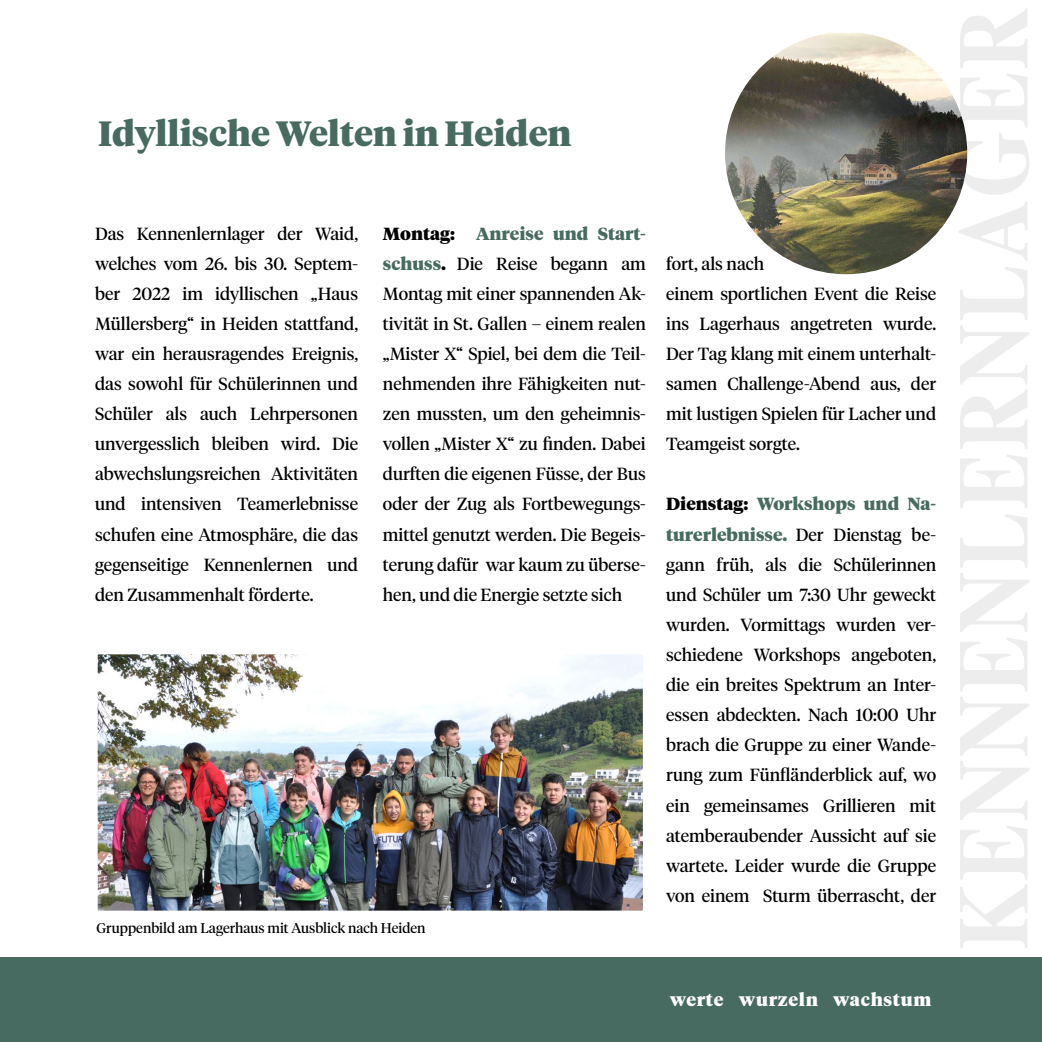
<style>
.page{position:relative;width:1042px;height:1042px;background:#fff}
.page>*{position:absolute;margin:0;border:0;box-sizing:border-box;transform-origin:0 0}
.t1{font:900 35px "Tiempos Headline";color:#476b60}
.t2{font:900 17.85px "Tiempos Headline";letter-spacing:.04em;color:#fff}
.t3{font:17.5px/30.1px "Tiempos Headline";color:#000;text-align:justify}
.t4{font:14px "Tiempos Headline";color:#000}
.s1{font-weight:900}
.s2{font-weight:900;color:#476b60}
</style>
<div class="page">
<div style="left:0;top:957px;width:1042px;height:85px;background:#476b60"></div>
<img style="left:99px;top:655px;width:542px;height:254px">
<div style="left:96px;top:652px;width:548px;height:260px;border:2px solid #fff"></div>
<img style="left:725px;top:33px;width:242px;height:241px">
<h1 class="t1" style="left:98px;top:110px;width:475px">Idyllische Welten in Heiden</h1>
<p class="t3" style="left:95px;top:217px;width:264px">Das Kennenlernlager der Waid, welches vom 26. bis 30. Septem&shy;ber 2022 im idyllischen „Haus Müllersberg“ in Heiden stattfand, war ein herausragendes Ereignis, das sowohl für Schülerinnen und Schüler als auch Lehrpersonen unvergesslich bleiben wird. Die abwechslungsreichen Aktivitäten und intensiven Teamerlebnisse schufen eine Atmosphäre, die das gegenseitige Kennenlernen und den Zusammenhalt förderte.</p>
<p class="t3" style="left:383px;top:217px;width:264px"><span class="s1">Montag:</span> <span class="s2">Anreise und Start&shy;schuss</span><span class="s1">.</span> Die Reise begann am Montag mit einer spannenden Ak&shy;tivität in St. Gallen – einem realen „Mister X“ Spiel, bei dem die Teil&shy;nehmenden ihre Fähigkeiten nut&shy;zen mussten, um den geheimnis&shy;vollen „Mister X“ zu finden. Dabei durften die eigenen Füsse, der Bus oder der Zug als Fortbewegungs&shy;mittel genutzt werden. Die Begeis&shy;terung dafür war kaum zu überse&shy;hen, und die Energie setzte sich</p>
<p class="t4" style="left:96px;top:918px;width:331px">Gruppenbild am Lagerhaus mit Ausblick nach Heiden</p>
<p class="t3" style="left:666px;top:247px;width:271px;text-align:left">fort, als nach<br>einem sportlichen Event die Reise ins Lagerhaus angetreten wurde.<br>Der Tag klang mit einem unterhalt&shy;samen Challenge-Abend aus, der mit lustigen Spielen für Lacher und<br>Teamgeist sorgte.</p>
<p class="t3" style="left:666px;top:488px;width:271px"><span class="s1">Dienstag:</span> <span class="s2">Workshops und Na&shy;turerlebnisse.</span> Der Dienstag be&shy;gann früh, als die Schülerinnen und Schüler um 7:30 Uhr geweckt wurden. Vormittags wurden ver&shy;schiedene Workshops angeboten, die ein breites Spektrum an Inter&shy;essen abdeckten. Nach 10:00 Uhr brach die Gruppe zu einer Wande&shy;rung zum Fünfländerblick auf, wo ein gemeinsames Grillieren mit atemberaubender Aussicht auf sie wartete. Leider wurde die Gruppe von einem Sturm überrascht, der</p>
<p class="t2" style="left:670px;top:987px;width:263px">werte wurzeln wachstum</p>
</div>
